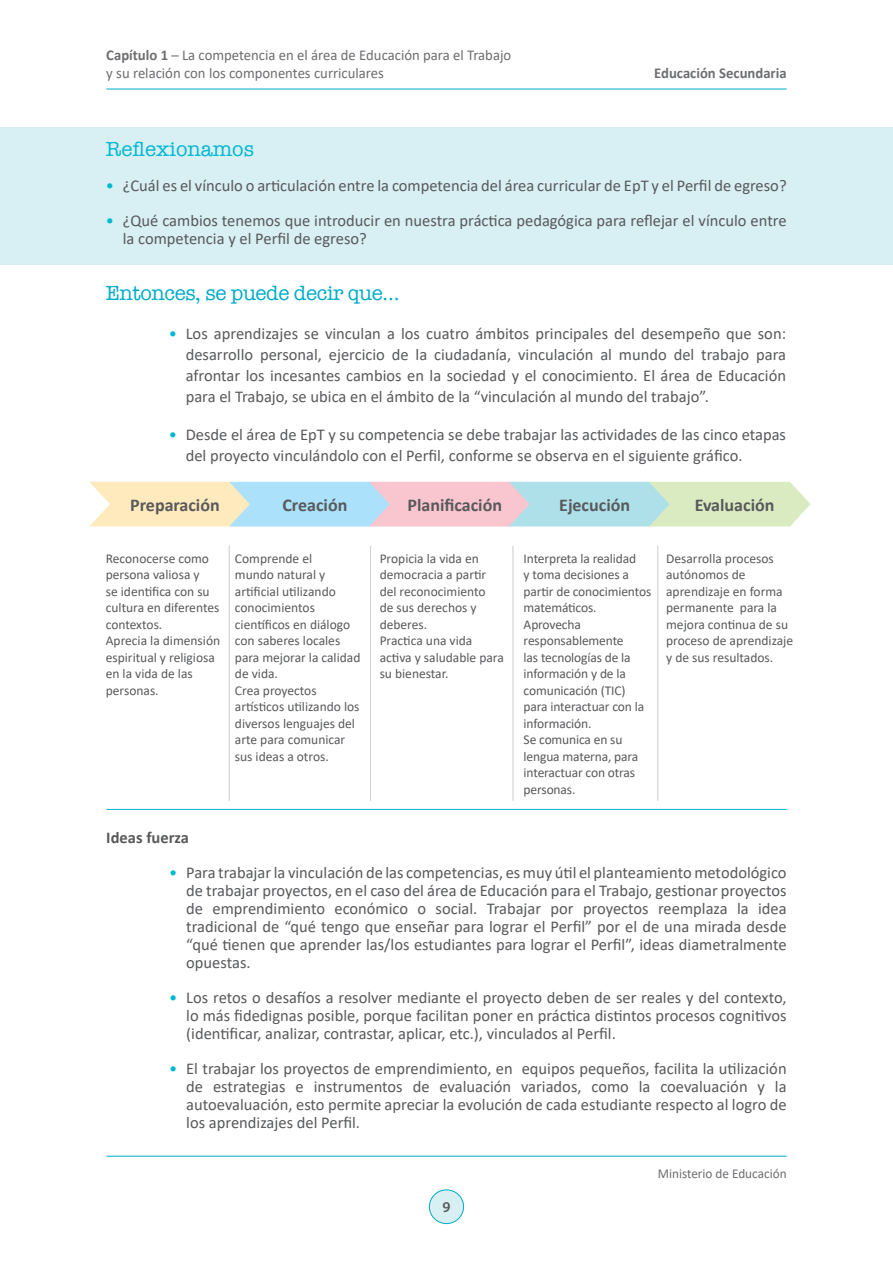
<style>
.page{position:relative;width:893px;height:1263px;background:#fff}
.page>*{position:absolute;margin:0;border:0;box-sizing:border-box;transform-origin:0 0}
.TEXTO_PRESENTTT{font:21px "American Typewriter";letter-spacing:-.02em;color:#00acc8}
.TEXTO_PRESENT{font:21px "American Typewriter";color:#00b8d1}
.t1{font:700 18px "Calibri";color:#58595b}
.t2{font:16.5px/18px "Calibri";color:#58595b;text-align:justify}
.t3{font:700 16.5px "Calibri";color:#58595b}
.t4{font:15px/18px "Calibri";color:#6d6e71}
.t5{font:700 15px "Calibri";color:#6d6e71}
.t6{font:600 15px "Myriad Pro";color:#58595b}
.GLOBOS{font:13.5px/16.5px "Calibri";color:#58595b}
.t7{font:13.5px "Calibri";color:#6d6e71}
.s1{font-weight:700}
.s2{color:#00b8d1}
</style>
<div class="page">
<div style="left:429px;top:1190px;width:35px;height:33px;background:#d8eff4;border-radius:50%"></div>
<div style="left:429px;top:1189px;width:35px;height:35px;border:1px solid #00acc8;border-radius:50%"></div>
<hr style="left:106px;top:89px;width:681px;height:1px;background:#00acc8">
<hr style="left:106px;top:1156px;width:681px;height:1px;background:#00acc8">
<div style="left:0;top:128px;width:893px;height:137px;background:#d8eff4"></div>
<svg style="left:90px;top:482px;width:720px;height:44px;background:#d6dfd7"></svg>
<hr style="left:229px;top:546px;width:1px;height:255px;background:#d1d3d4">
<hr style="left:370px;top:546px;width:1px;height:255px;background:#d1d3d4">
<hr style="left:512px;top:546px;width:1px;height:255px;background:#d1d3d4">
<hr style="left:657px;top:546px;width:1px;height:255px;background:#d1d3d4">
<hr style="left:106px;top:809px;width:681px;height:1px;background:#00b8d1">
<p class="t4" style="left:106px;top:46px;width:406px"><span class="s1">Capítulo 1</span> – La competencia en el área de Educación para el Trabajo y su relación con los componentes curriculares</p>
<p class="t5" style="left:654px;top:63px;width:134px">Educación Secundaria</p>
<p class="TEXTO_PRESENT" style="left:106px;top:133px;width:150px">Reflexionamos</p>
<p class="t2" style="left:106px;top:176px;width:682px"><span class="s2">•</span> ¿Cuál es el vínculo o articulación entre la competencia del área curricular de EpT y el Perfil de egreso?</p>
<p class="t2" style="left:123px;top:211px;width:665px;text-indent:-17px"><span class="s2">•</span> ¿Qué cambios tenemos que introducir en nuestra práctica pedagógica para reflejar el vínculo entre la competencia y el Perfil de egreso?</p>
<p class="TEXTO_PRESENTTT" style="left:106px;top:277px;width:295px">Entonces, se puede decir que…</p>
<p class="t2" style="left:186px;top:322px;width:602px;line-height:21px;text-indent:-17px"><span class="s2">•</span> Los aprendizajes se vinculan a los cuatro ámbitos principales del desempeño que son: desarrollo personal, ejercicio de la ciudadanía, vinculación al mundo del trabajo para afrontar los incesantes cambios en la sociedad y el conocimiento. El área de Educación para el Trabajo, se ubica en el ámbito de la “vinculación al mundo del trabajo”.</p>
<p class="t2" style="left:186px;top:423px;width:602px;line-height:21px;text-indent:-17px"><span class="s2">•</span> Desde el área de EpT y su competencia se debe trabajar las actividades de las cinco etapas del proyecto vinculándolo con el Perfil, conforme se observa en el siguiente gráfico.</p>
<p class="t1" style="left:130px;top:492px;width:91px">Preparación</p>
<p class="t1" style="left:282px;top:492px;width:66px">Creación</p>
<p class="t1" style="left:407px;top:492px;width:96px">Planificación</p>
<p class="t1" style="left:559px;top:492px;width:72px">Ejecución</p>
<p class="t1" style="left:695px;top:492px;width:81px">Evaluación</p>
<p class="GLOBOS" style="left:106px;top:549px;width:115px">Reconocerse como persona valiosa y<br>se identifica con su cultura en diferentes contextos.</p>
<p class="GLOBOS" style="left:106px;top:632px;width:116px">Aprecia la dimensión espiritual y religiosa en la vida de las personas.</p>
<p class="GLOBOS" style="left:235px;top:549px;width:127px">Comprende el<br>mundo natural y artificial utilizando conocimientos científicos en diálogo con saberes locales para mejorar la calidad de vida.</p>
<p class="GLOBOS" style="left:235px;top:681px;width:126px">Crea proyectos artísticos utilizando los diversos lenguajes del arte para comunicar sus ideas a otros.</p>
<p class="GLOBOS" style="left:380px;top:549px;width:108px">Propicia la vida en democracia a partir del reconocimiento de sus derechos y deberes.</p>
<p class="GLOBOS" style="left:380px;top:632px;width:126px">Practica una vida activa y saludable para su bienestar.</p>
<p class="GLOBOS" style="left:524px;top:549px;width:129px">Interpreta la realidad<br>y toma decisiones a partir de conocimientos matemáticos.</p>
<p class="GLOBOS" style="left:524px;top:615px;width:122px">Aprovecha responsablemente<br>las tecnologías de la información y de la comunicación (TIC) para interactuar con la información.</p>
<p class="GLOBOS" style="left:524px;top:731px;width:116px">Se comunica en su lengua materna, para interactuar con otras personas.</p>
<p class="GLOBOS" style="left:666px;top:549px;width:129px">Desarrolla procesos autónomos de aprendizaje en forma permanente para la mejora continua de su proceso de aprendizaje y de sus resultados.</p>
<p class="t3" style="left:106px;top:826px;width:84px">Ideas fuerza</p>
<p class="t2" style="left:186px;top:863px;width:602px;text-indent:-17px"><span class="s2">•</span> Para trabajar la vinculación de las competencias, es muy útil el planteamiento metodológico de trabajar proyectos, en el caso del área de Educación para el Trabajo, gestionar proyectos de emprendimiento económico o social. Trabajar por proyectos reemplaza la idea tradicional de “qué tengo que enseñar para lograr el Perfil” por el de una mirada desde “qué tienen que aprender las/los estudiantes para lograr el Perfil”, ideas diametralmente opuestas.</p>
<p class="t2" style="left:186px;top:988px;width:602px;text-indent:-17px"><span class="s2">•</span> Los retos o desafíos a resolver mediante el proyecto deben de ser reales y del contexto, lo más fidedignas posible, porque facilitan poner en práctica distintos procesos cognitivos (identificar, analizar, contrastar, aplicar, etc.), vinculados al Perfil.</p>
<p class="t2" style="left:186px;top:1059px;width:602px;text-indent:-17px"><span class="s2">•</span> El trabajar los proyectos de emprendimiento, en equipos pequeños, facilita la utilización de estrategias e instrumentos de evaluación variados, como la coevaluación y la autoevaluación, esto permite apreciar la evolución de cada estudiante respecto al logro de los aprendizajes del Perfil.</p>
<p class="t6" style="left:442px;top:1197px;width:10px">9</p>
<p class="t7" style="left:658px;top:1164px;width:130px">Ministerio de Educación</p>
</div>
